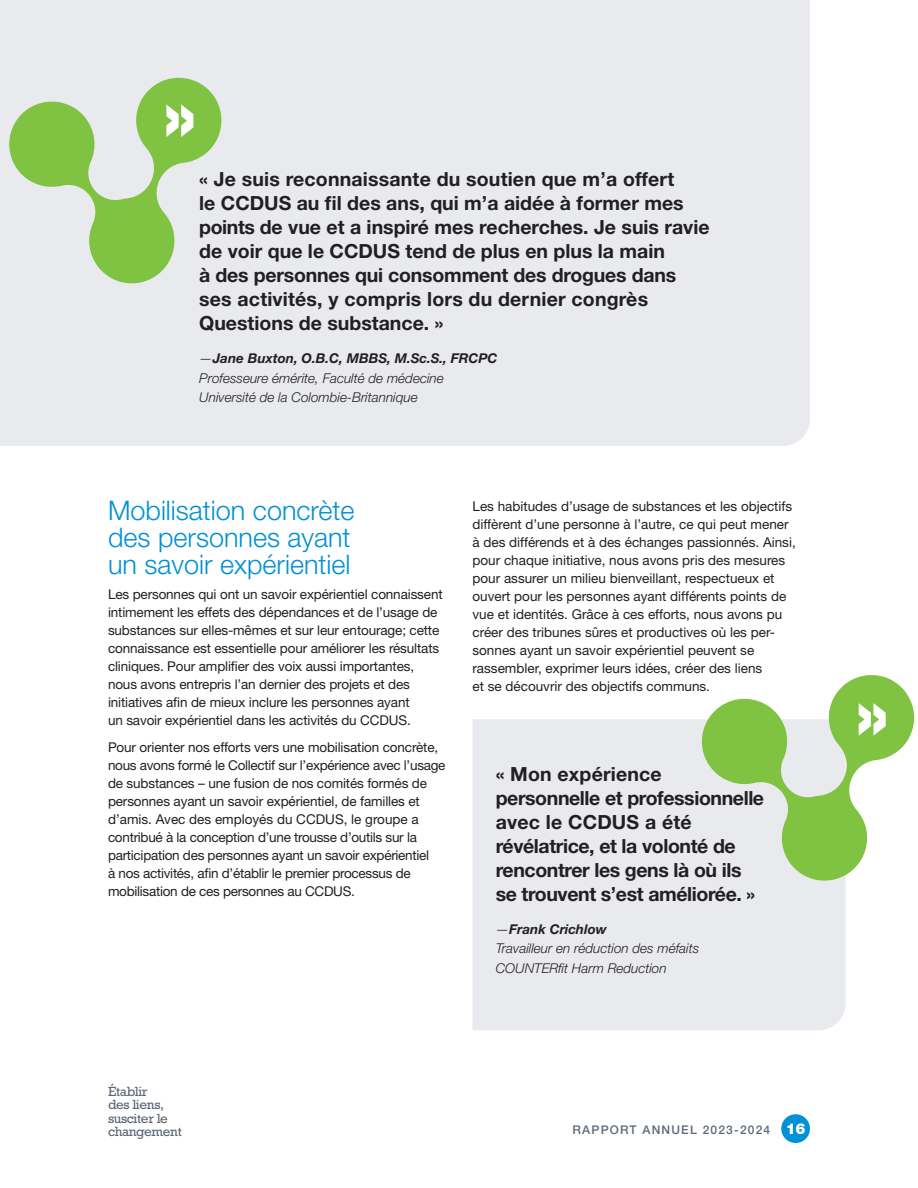
<style>
.page{position:relative;width:918px;height:1188px;background:#fff}
.page>*{position:absolute;margin:0;border:0;box-sizing:border-box;transform-origin:0 0}
.body_text{font:900 75px "Helvetica Neue LT Std";color:#fff}
.t1{font:300 27px/27px "Helvetica Neue LT Std";color:#0091d6}
.body_Quote{font:700 19.5px/24px "Helvetica Neue LT Std";color:#231f20}
.body_Quote-2{font:700 19.5px/24px "Helvetica Neue LT Std";letter-spacing:-.02em;color:#231f20}
.body_text-2{font:13.5px/18px "Helvetica Neue LT Std";letter-spacing:-.01em;color:#231f20}
.body_quote_by{font:italic 300 13.5px/19.5px "Helvetica Neue LT Std";color:#231f20}
.t2{font:13.5px/13.5px "Rockwell Std";letter-spacing:-.025em;color:#5d6978}
.body_quote_by-2{font:italic 700 13.5px "Helvetica Neue LT Std";color:#231f20}
.t3{font:500 12px "Helvetica Neue LT Std";letter-spacing:.1em;color:#5d6978}
.s1{font-weight:700}
.s2{font-weight:300}
.s3{font-weight:900;font-size:15px;color:#fff}
</style>
<div class="page">
<div style="left:781px;top:1114px;width:29px;height:29px;background:#0091d6;border-radius:50%"></div>
<div style="left:0;top:0;width:810px;height:446px;background:#e8eaee"></div>
<div style="left:472px;top:719px;width:374px;height:311px;background:#e8eaee"></div>
<svg style="left:4px;top:73px;width:221px;height:216px;background:#c0daab"></svg>
<svg style="left:697px;top:675px;width:218px;height:211px"></svg>
<p class="body_text" style="left:163px;top:69px;width:35px">»</p>
<p class="body_Quote" style="left:199px;top:167px;width:512px">« Je suis reconnaissante du soutien que m’a offert<br>le CCDUS au fil des ans, qui m’a aidée à former mes points de vue et a inspiré mes recherches. Je suis ravie de voir que le CCDUS tend de plus en plus la main<br>à des personnes qui consomment des drogues dans ses activités, y compris lors du dernier congrès Questions de substance. »</p>
<p class="body_quote_by" style="left:199px;top:348px;width:300px">—<span class="s1">Jane Buxton, O.B.C, MBBS, M.Sc.S., FRCPC<br></span>Professeure émérite, Faculté de médecine</p>
<p class="body_quote_by" style="left:199px;top:387px;width:220px">Université de la Colombie-Britannique</p>
<h3 class="t1" style="left:108px;top:497px;width:248px">Mobilisation concrète des personnes ayant un savoir expérientiel</h3>
<p class="body_text-2" style="left:108px;top:585px;width:336px">Les personnes qui ont un savoir expérientiel connaissent intimement les effets des dépendances et de l’usage de substances sur elles-mêmes et sur leur entourage; cette connaissance est essentielle pour améliorer les résultats cliniques. Pour amplifier des voix aussi importantes, nous avons entrepris l’an dernier des projets et des initiatives afin de mieux inclure les personnes ayant<br>un savoir expérientiel dans les activités du CCDUS.</p>
<p class="body_text-2" style="left:108px;top:738px;width:339px">Pour orienter nos efforts vers une mobilisation concrète, nous avons formé le Collectif sur l’expérience avec l’usage de substances – une fusion de nos comités formés de personnes ayant un savoir expérientiel, de familles et d’amis. Avec des employés du CCDUS, le groupe a contribué à la conception d’une trousse d’outils sur la participation des personnes ayant un savoir expérientiel<br>à nos activités, afin d’établir le premier processus de mobilisation de ces personnes au CCDUS.</p>
<p class="body_text-2" style="left:472px;top:497px;width:325px">Les habitudes d’usage de substances et les objectifs diffèrent d’une personne à l’autre, ce qui peut mener à des différends et à des échanges passionnés. Ainsi, pour chaque initiative, nous avons pris des mesures pour assurer un milieu bienveillant, respectueux et ouvert pour les personnes ayant différents points de vue et identités. Grâce à ces efforts, nous avons pu créer des tribunes sûres et productives où les per&shy;sonnes ayant un savoir expérientiel peuvent se rassembler, exprimer leurs idées, créer des liens<br>et se découvrir des objectifs communs.</p>
<p class="body_Quote-2" style="left:496px;top:761px;width:270px">« Mon expérience personnelle et professionnelle avec le CCDUS a été révélatrice, et la volonté de rencontrer les gens là où ils se trouvent s’est améliorée. »</p>
<p class="body_quote_by-2" style="left:496px;top:921px;width:113px"><span class="s2">—</span>Frank Crichlow</p>
<p class="body_quote_by" style="left:496px;top:938px;width:205px">Travailleur en réduction des méfaits</p>
<p class="body_quote_by" style="left:496px;top:958px;width:173px">COUNTERfit Harm Reduction</p>
<p class="t2" style="left:108px;top:1084px;width:75px">Établir<br>des liens, susciter le changement</p>
<p class="t3" style="left:573px;top:1122px;width:234px">RAPPORT ANNUEL 2023-2024 <span class="s3">16</span></p>
<p class="body_text" style="left:856px;top:668px;width:35px">»</p>
</div>
